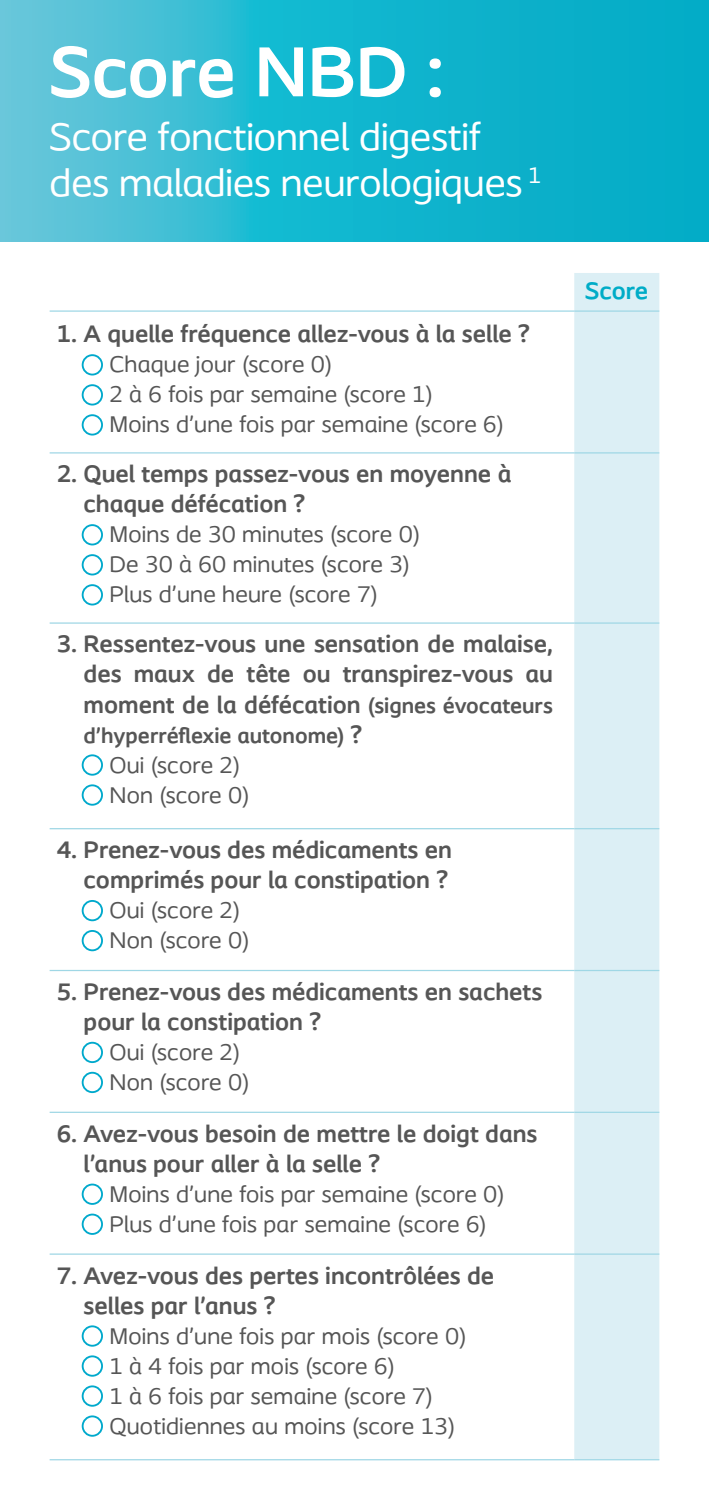
<style>
.page{position:relative;width:709px;height:1489px;background:#fff}
.page>*{position:absolute;margin:0;border:0;box-sizing:border-box;transform-origin:0 0}
.t1{font:700 74px "Coloplast";letter-spacing:-.005em;color:#fff}
.t2{font:40px/46px "Coloplast";color:#fff}
.t3{font:700 25px/30px "Coloplast";color:#565656}
.t4{font:700 25px "Coloplast";color:#00acc7}
.t5{font:23.75px/30px "Coloplast";letter-spacing:.01em;color:#565656}
.t6{font:700 22.5px "Coloplast";color:#565656}
.s1{font-size:22.5px}
.s2{font-size:25px}
</style>
<div class="page">
<svg style="left:0;top:0;width:709px;height:241px;background:#22b7cf"></svg>
<div style="left:574px;top:273px;width:85px;height:1185px;background:#dceff5"></div>
<hr style="left:50px;top:310px;width:524px;height:2px;background:#9fd7e5">
<hr style="left:574px;top:310px;width:85px;height:2px;background:#9fd7e5">
<hr style="left:50px;top:452px;width:524px;height:1px;background:#9fd7e5">
<hr style="left:574px;top:452px;width:85px;height:1px;background:#9fd7e5">
<hr style="left:50px;top:622px;width:524px;height:1px;background:#9fd7e5">
<hr style="left:574px;top:622px;width:85px;height:1px;background:#9fd7e5">
<hr style="left:50px;top:828px;width:524px;height:1px;background:#9fd7e5">
<hr style="left:574px;top:828px;width:85px;height:1px;background:#9fd7e5">
<hr style="left:50px;top:969px;width:524px;height:2px;background:#9fd7e5">
<hr style="left:574px;top:969px;width:85px;height:2px;background:#9fd7e5">
<hr style="left:50px;top:1111px;width:524px;height:1px;background:#9fd7e5">
<hr style="left:574px;top:1111px;width:85px;height:1px;background:#9fd7e5">
<hr style="left:50px;top:1253px;width:524px;height:1px;background:#9fd7e5">
<hr style="left:574px;top:1253px;width:85px;height:1px;background:#9fd7e5">
<hr style="left:50px;top:1458px;width:524px;height:2px;background:#9fd7e5">
<hr style="left:574px;top:1458px;width:85px;height:2px;background:#9fd7e5">
<div style="left:82px;top:354px;width:21px;height:21px;border:2px solid #00a9cc;border-radius:50%"></div>
<div style="left:82px;top:384px;width:21px;height:21px;border:2px solid #00a9cc;border-radius:50%"></div>
<div style="left:82px;top:414px;width:21px;height:21px;border:2px solid #00a9cc;border-radius:50%"></div>
<div style="left:82px;top:524px;width:21px;height:21px;border:2px solid #00a9cc;border-radius:50%"></div>
<div style="left:82px;top:554px;width:21px;height:21px;border:2px solid #00a9cc;border-radius:50%"></div>
<div style="left:82px;top:584px;width:21px;height:21px;border:2px solid #00a9cc;border-radius:50%"></div>
<div style="left:82px;top:754px;width:21px;height:21px;border:2px solid #00a9cc;border-radius:50%"></div>
<div style="left:82px;top:784px;width:21px;height:21px;border:2px solid #00a9cc;border-radius:50%"></div>
<div style="left:82px;top:899px;width:21px;height:22px;border:2px solid #00a9cc;border-radius:50%"></div>
<div style="left:82px;top:929px;width:21px;height:22px;border:2px solid #00a9cc;border-radius:50%"></div>
<div style="left:82px;top:1041px;width:21px;height:21px;border:2px solid #00a9cc;border-radius:50%"></div>
<div style="left:82px;top:1071px;width:21px;height:21px;border:2px solid #00a9cc;border-radius:50%"></div>
<div style="left:82px;top:1183px;width:21px;height:21px;border:2px solid #00a9cc;border-radius:50%"></div>
<div style="left:82px;top:1213px;width:21px;height:21px;border:2px solid #00a9cc;border-radius:50%"></div>
<div style="left:82px;top:1325px;width:21px;height:21px;border:2px solid #00a9cc;border-radius:50%"></div>
<div style="left:82px;top:1355px;width:21px;height:21px;border:2px solid #00a9cc;border-radius:50%"></div>
<div style="left:82px;top:1385px;width:21px;height:21px;border:2px solid #00a9cc;border-radius:50%"></div>
<div style="left:82px;top:1415px;width:21px;height:21px;border:2px solid #00a9cc;border-radius:50%"></div>
<h1 class="t1" style="left:50px;top:27px;width:396px">Score NBD :</h1>
<h2 class="t2" style="left:50px;top:113px;width:493px">Score fonctionnel digestif des maladies neurologiques <sup>1</sup></h2>
<p class="t3" style="left:57px;top:319px;width:475px">1. A quelle fréquence allez-vous à la selle ?</p>
<p class="t5" style="left:109px;top:349px;width:396px">Chaque jour (score 0)<br>2 à 6 fois par semaine (score 1)<br>Moins d’une fois par semaine (score 6)</p>
<p class="t3" style="left:84px;top:459px;width:429px;text-indent:-27px">2. Quel temps passez-vous en moyenne à chaque défécation ?</p>
<p class="t5" style="left:109px;top:519px;width:312px">Moins de 30 minutes (score 0)<br>De 30 à 60 minutes (score 3)<br>Plus d’une heure (score 7)</p>
<p class="t3" style="left:84px;top:629px;width:471px;text-align:justify;text-indent:-27px">3. Ressentez-vous une sensation de malaise, des maux de tête ou transpirez-vous au moment de la défécation <span class="s1">(signes évocateurs</span></p>
<p class="t6" style="left:84px;top:721px;width:280px">d’hyperréflexie autonome) <span class="s2">?</span></p>
<p class="t5" style="left:109px;top:749px;width:142px">Oui (score 2)<br>Non (score 0)</p>
<p class="t3" style="left:57px;top:834px;width:397px;text-align:right">4. Prenez-vous des médicaments en comprimés pour la constipation ?</p>
<p class="t5" style="left:109px;top:894px;width:142px">Oui (score 2)<br>Non (score 0)</p>
<p class="t3" style="left:84px;top:976px;width:460px;text-indent:-27px">5. Prenez-vous des médicaments en sachets pour la constipation ?</p>
<p class="t5" style="left:109px;top:1036px;width:142px">Oui (score 2)<br>Non (score 0)</p>
<p class="t3" style="left:84px;top:1118px;width:455px;text-indent:-27px">6. Avez-vous besoin de mettre le doigt dans l’anus pour aller à la selle ?</p>
<p class="t5" style="left:109px;top:1178px;width:396px">Moins d’une fois par semaine (score 0)<br>Plus d’une fois par semaine (score 6)</p>
<p class="t3" style="left:84px;top:1259px;width:412px;text-indent:-27px">7. Avez-vous des pertes incontrôlées de selles par l’anus ?</p>
<p class="t5" style="left:109px;top:1320px;width:358px">Moins d’une fois par mois (score 0)<br>1 à 4 fois par mois (score 6)<br>1 à 6 fois par semaine (score 7)<br>Quotidiennes au moins (score 13)</p>
<p class="t4" style="left:585px;top:275px;width:64px">Score</p>
</div>
